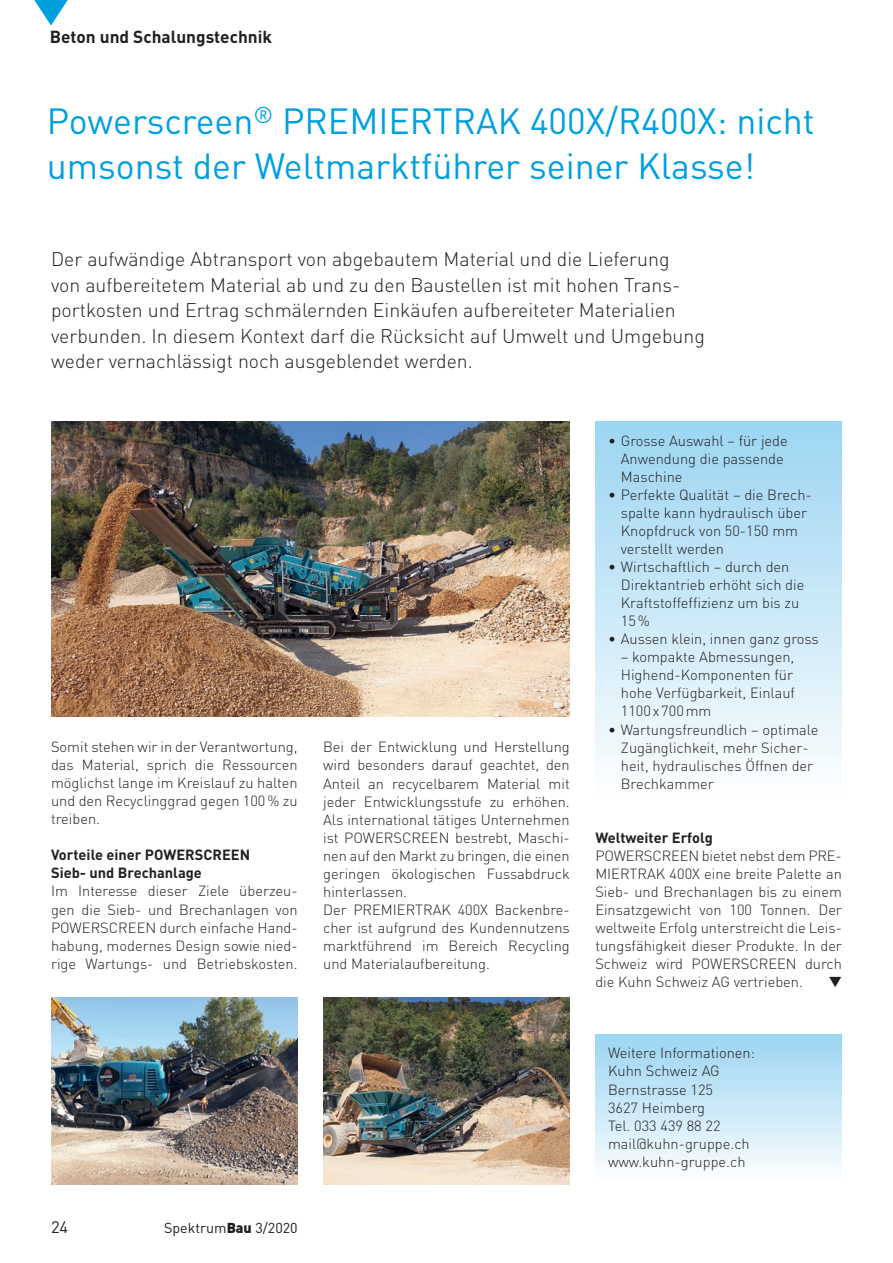
<style>
.page{position:relative;width:893px;height:1263px;background:#fff}
.page>*{position:absolute;margin:0;border:0;box-sizing:border-box;transform-origin:0 0}
.t1{font:36px/45px "DIN";color:#00a0df}
.t2{font:300 19.5px/25.5px "DIN";color:#231f20}
.t3{font:700 17.25px "DIN";color:#231f20}
.t4{font:16.5px "DIN";color:#231f20}
.t5{font:300 14.7px/18px "DIN";color:#231f20}
.t6{font:700 14.7px/18px "DIN";color:#231f20}
.t7{font:14.25px "DIN";color:#231f20}
.s1{font-weight:900}
</style>
<div class="page">
<svg style="left:34px;top:0;width:34px;height:26px"></svg>
<div style="left:595px;top:1034px;width:247px;height:150px;background:linear-gradient(to bottom,#9bd4f2,#fefefe)"></div>
<div style="left:595px;top:422px;width:247px;height:384px;background:linear-gradient(to bottom,#9bd5f2,#fffffe)"></div>
<img style="left:323px;top:998px;width:247px;height:186px">
<img style="left:51px;top:422px;width:519px;height:294px">
<img style="left:51px;top:998px;width:247px;height:186px">
<p class="t3" style="left:50px;top:25px;width:224px">Beton und Schalungstechnik</p>
<h1 class="t1" style="left:47px;top:97px;width:769px">Powerscreen<sup>®</sup> PREMIERTRAK 400X/R400X: nicht umsonst der Weltmarktführer seiner Klasse!</h1>
<p class="t2" style="left:51px;top:246px;width:655px">Der aufwändige Abtransport von abgebautem Material und die Lieferung<br>von aufbereitetem Material ab und zu den Baustellen ist mit hohen Trans&shy;portkosten und Ertrag schmälernden Einkäufen aufbereiteter Materialien verbunden. In diesem Kontext darf die Rücksicht auf Umwelt und Umgebung weder vernachlässigt noch ausgeblendet werden.</p>
<p class="t5" style="left:51px;top:738px;width:248px;text-align:justify">Somit stehen wir in der Verantwortung, das Material, sprich die Ressourcen möglichst lange im Kreislauf zu halten und den Recyclinggrad gegen 100% zu treiben.</p>
<p class="t6" style="left:51px;top:845px;width:201px">Vorteile einer POWERSCREEN<br>Sieb- und Brechanlage</p>
<p class="t5" style="left:51px;top:882px;width:248px;text-align:justify">Im Interesse dieser Ziele überzeu&shy;gen die Sieb- und Brechanlagen von POWERSCREEN durch einfache Hand&shy;habung, modernes Design sowie nied&shy;rige Wartungs- und Betriebskosten.</p>
<p class="t4" style="left:51px;top:1217px;width:19px">24</p>
<p class="t7" style="left:164px;top:1219px;width:135px">Spektrum<span class="s1">Bau</span> 3/2020</p>
<p class="t5" style="left:323px;top:738px;width:248px">Bei der Entwicklung und Herstellung wird besonders darauf geachtet, den Anteil an recycelbarem Material mit jeder Entwicklungsstufe zu erhöhen.<br>Als international tätiges Unternehmen ist POWERSCREEN bestrebt, Maschi&shy;nen auf den Markt zu bringen, die einen geringen ökologischen Fussabdruck hinterlassen.<br>Der PREMIERTRAK 400X Backenbre&shy;cher ist aufgrund des Kundennutzens marktführend im Bereich Recycling und Materialaufbereitung.</p>
<p class="t5" style="left:621px;top:432px;width:168px;text-indent:-13px">• Grosse Auswahl – für jede<br>Anwendung die passende<br>Maschine</p>
<p class="t5" style="left:621px;top:486px;width:192px;text-indent:-13px">• Perfekte Qualität – die Brech&shy;spalte kann hydraulisch über<br>Knopfdruck von 50-150 mm verstellt werden</p>
<p class="t5" style="left:621px;top:558px;width:185px;text-indent:-13px">• Wirtschaftlich – durch den<br>Direktantrieb erhöht sich die<br>Kraftstoffeffizienz um bis zu<br>15%</p>
<p class="t5" style="left:608px;top:630px;width:212px">• Aussen klein, innen ganz gross</p>
<p class="t5" style="left:621px;top:648px;width:176px">– kompakte Abmessungen,<br>Highend-Komponenten für hohe Verfügbarkeit, Einlauf<br>1100x700mm</p>
<p class="t5" style="left:621px;top:720px;width:199px;text-indent:-13px">• Wartungsfreundlich – optimale<br>Zugänglichkeit, mehr Sicher&shy;heit, hydraulisches Öffnen der<br>Brechkammer</p>
<p class="t6" style="left:595px;top:827px;width:119px">Weltweiter Erfolg</p>
<p class="t5" style="left:595px;top:846px;width:248px;text-align:justify">POWERSCREEN bietet nebst dem PRE-MIERTRAK 400X eine breite Palette an Sieb- und Brechanlagen bis zu einem Einsatzgewicht von 100 Tonnen. Der weltweite Erfolg unterstreicht die Leis&shy;tungsfähigkeit dieser Produkte. In der Schweiz wird POWERSCREEN durch die Kuhn Schweiz AG vertrieben.</p>
<p class="t5" style="left:608px;top:1044px;width:148px">Weitere Informationen:<br>Kuhn Schweiz AG<br>Bernstrasse 125<br>3627 Heimberg<br>Tel. 033 439 88 22 mail@kuhn-gruppe.ch www.kuhn-gruppe.ch</p>
</div>
